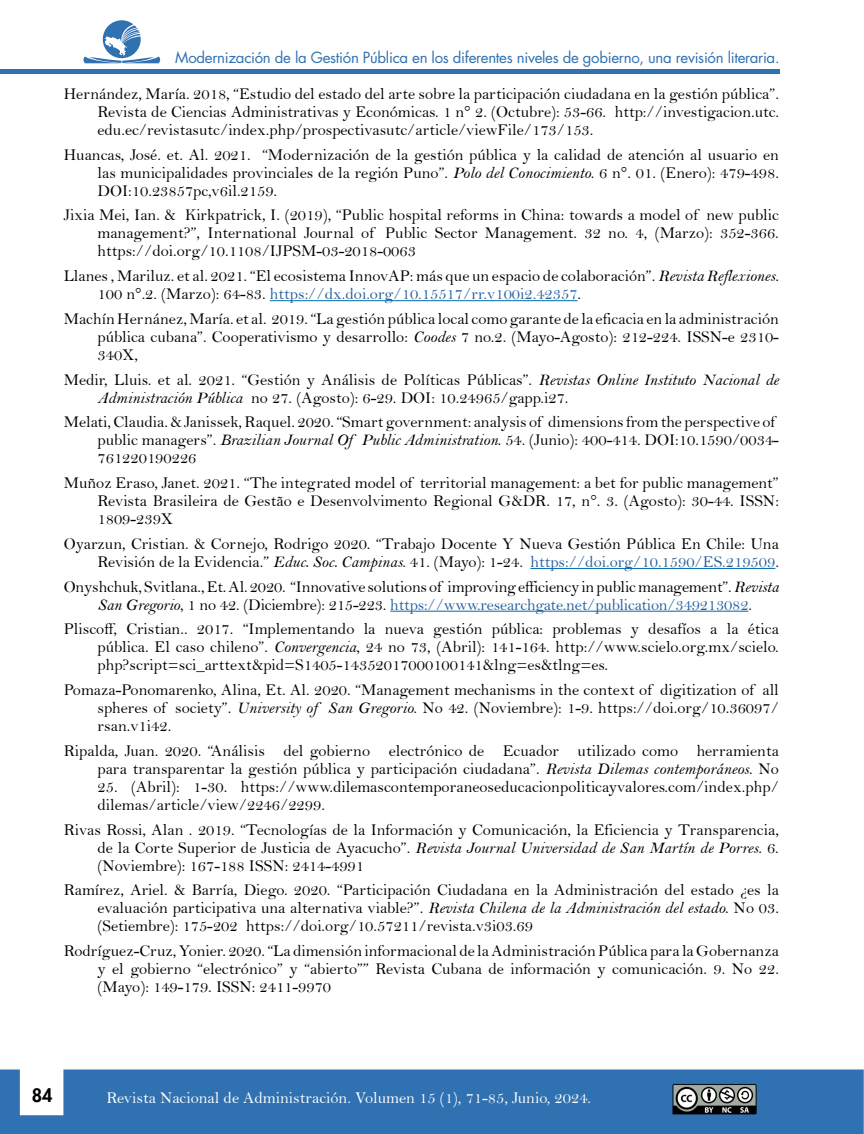
<style>
.page{position:relative;width:864px;height:1134px;background:#fff}
.page>*{position:absolute;margin:0;border:0;box-sizing:border-box;transform-origin:0 0}
.t1{font:800 18px "Futura Std";color:#000}
.t2{font:16.5px/18px "Bell";color:#000;text-align:justify}
.t3{font:16.5px "Bell MT Italic";color:#000}
.t4{font:16.5px "Bell";color:#fff}
.t5{font:15px "Futura Std";letter-spacing:-.02em;color:#3071b2}
.s1{font-family:"Bell MT Italic"}
.s2{color:#235f9f}
.s3{font-family:"Bell"}
</style>
<div class="page">
<div style="left:0;top:69px;width:780px;height:5px;background:#3071b2"></div>
<svg style="left:83px;top:20px;width:78px;height:43px"></svg>
<div style="left:0;top:1070px;width:864px;height:64px;background:#3071b2"></div>
<img style="left:670px;top:1083px;width:90px;height:31px">
<hr style="left:270px;top:300px;width:308px;height:1px;background:#006baa">
<hr style="left:530px;top:568px;width:245px;height:1px;background:#006baa">
<hr style="left:390px;top:611px;width:358px;height:1px;background:#006baa">
<p class="t5" style="left:175px;top:48px;width:606px">Modernización de la Gestión Pública en los diferentes niveles de gobierno, una revisión literaria.</p>
<p class="t2" style="left:98px;top:84px;width:683px;text-indent:-34px">Hernández, María. 2018, “Estudio del estado del arte sobre la participación ciudadana en la gestión pública”.<br>Revista de Ciencias Administrativas y Económicas. 1 n° 2. (Octubre): 53-66. http://investigacion.utc. edu.ec/revistasutc/index.php/prospectivasutc/article/viewFile/173/153.</p>
<p class="t2" style="left:98px;top:145px;width:683px;text-indent:-34px">Huancas, José. et. Al. 2021. “Modernización de la gestión pública y la calidad de atención al usuario en las municipalidades provinciales de la región Puno”. <span class="s1">Polo del Conocimiento</span>. 6 n°. 01. (Enero): 479-498.<br>DOI:10.23857pc,v6il.2159.</p>
<p class="t2" style="left:98px;top:206px;width:683px;text-indent:-34px">Jixia Mei, Ian. &amp; Kirkpatrick, I. (2019), “Public hospital reforms in China: towards a model of new public management?”, International Journal of Public Sector Management. 32 no. 4, (Marzo): 352-366. https://doi.org/10.1108/IJPSM-03-2018-0063</p>
<p class="t2" style="left:98px;top:267px;width:683px;text-indent:-34px">Llanes , Mariluz. et al. 2021. “El ecosistema InnovAP: más que un espacio de colaboración”. <span class="s1">Revista Reflexiones</span>.<br>100 n°.2. (Marzo): 64-83. <span class="s2">https://dx.doi.org/10.15517/rr.v100i2.42357</span>.</p>
<p class="t2" style="left:98px;top:309px;width:683px;text-indent:-34px">Machín Hernánez, María. et al. 2019. “La gestión pública local como garante de la eficacia en la administración pública cubana”. Cooperativismo y desarrollo: <span class="s1">Coodes</span> 7 no.2. (Mayo-Agosto): 212-224. ISSN-e 2310- 340X,</p>
<p class="t2" style="left:98px;top:370px;width:683px;text-indent:-34px">Medir, Lluis. et al. 2021. “Gestión y Análisis de Políticas Públicas”. <span class="s1">Revistas Online Instituto Nacional de<br>Administración Pública</span> no 27. (Agosto): 6-29. DOI: 10.24965/gapp.i27.</p>
<p class="t2" style="left:98px;top:413px;width:683px;text-align:left;text-indent:-34px">Melati, Claudia. &amp; Janissek, Raquel. 2020. “Smart government: analysis of dimensions from the perspective of public managers”. <span class="s1">Brazilian Journal Of Public Administration</span>. 54. (Junio): 400-414. DOI:10.1590/0034-<br>761220190226</p>
<p class="t2" style="left:98px;top:474px;width:683px;text-indent:-34px">Muñoz Eraso, Janet. 2021. “The integrated model of territorial management: a bet for public management” Revista Brasileira de Gestão e Desenvolvimento Regional G&amp;DR. 17, n°. 3. (Agosto): 30-44. ISSN:<br>1809-239X</p>
<p class="t2" style="left:64px;top:534px;width:717px;text-align:right">Oyarzun, Cristian. &amp; Cornejo, Rodrigo 2020. “Trabajo Docente Y Nueva Gestión Pública En Chile: Una<br>Revisión de la Evidencia.” <span class="s1">Educ. Soc. Campinas</span>. 41. (Mayo): 1-24. <span class="s2">https://doi.org/10.1590/ES.219509</span>.</p>
<p class="t2" style="left:64px;top:577px;width:717px;text-align:center">Onyshchuk, Svitlana., Et. Al. 2020. “Innovative solutions of improving efficiency in public management”. <span class="s1">Revista<br>San Gregorio</span>, 1 no 42. (Diciembre): 215-223. <span class="s2">https://www.researchgate.net/publication/349213082</span>.</p>
<p class="t2" style="left:98px;top:620px;width:683px;text-indent:-34px">Pliscoff, Cristian.. 2017. “Implementando la nueva gestión pública: problemas y desafíos a la ética pública. El caso chileno”. <span class="s1">Convergencia</span>, 24 no 73, (Abril): 141-164. http://www.scielo.org.mx/scielo. php?script=sci_arttext&amp;pid=S1405-14352017000100141&amp;lng=es&amp;tlng=es.</p>
<p class="t2" style="left:98px;top:681px;width:683px;text-indent:-34px">Pomaza-Ponomarenko, Alina, Et. Al. 2020. “Management mechanisms in the context of digitization of all spheres of society”. <span class="s1">University of San Gregorio</span>. No 42. (Noviembre): 1-9. https://doi.org/10.36097/ rsan.v1i42.</p>
<p class="t2" style="left:64px;top:741px;width:717px;text-align:right">Ripalda, Juan. 2020. “Análisis del gobierno electrónico de Ecuador utilizado como herramienta para transparentar la gestión pública y participación ciudadana”. <span class="s1">Revista Dilemas contemporáneos</span>. No</p>
<p class="t2" style="left:98px;top:777px;width:683px">25. (Abril): 1-30. https://www.dilemascontemporaneoseducacionpoliticayvalores.com/index.php/ dilemas/article/view/2246/2299.</p>
<p class="t2" style="left:64px;top:820px;width:717px">Rivas Rossi, Alan . 2019. “Tecnologías de la Información y Comunicación, la Eficiencia y Transparencia,</p>
<p class="t3" style="left:98px;top:838px;width:683px"><span class="s3">de la Corte Superior de Justicia de Ayacucho”.</span> Revista Journal Universidad de San Martín de Porres<span class="s3">. 6.</span></p>
<p class="t2" style="left:64px;top:853px;width:717px;line-height:24.8px;text-indent:34px">(Noviembre): 167-188 ISSN: 2414-4991<br>Ramírez, Ariel. &amp; Barría, Diego. 2020. “Participación Ciudadana en la Administración del estado ¿es la</p>
<p class="t2" style="left:98px;top:899px;width:683px">evaluación participativa una alternativa viable?”. <span class="s1">Revista Chilena de la Administración del estado</span>. No 03. (Setiembre): 175-202 https://doi.org/10.57211/revista.v3i03.69</p>
<p class="t2" style="left:98px;top:942px;width:683px;text-indent:-34px">Rodríguez-Cruz, Yonier. 2020. “La dimensión informacional de la Administración Pública para la Gobernanza y el gobierno “electrónico” y “abierto”” Revista Cubana de información y comunicación. 9. No 22. (Mayo): 149-179. ISSN: 2411-9970</p>
<p class="t1" style="left:32px;top:1084px;width:22px">84</p>
<p class="t4" style="left:106px;top:1088px;width:486px">Revista Nacional de Administración. Volumen 15 (1), 71-85, Junio, 2024.</p>
</div>
